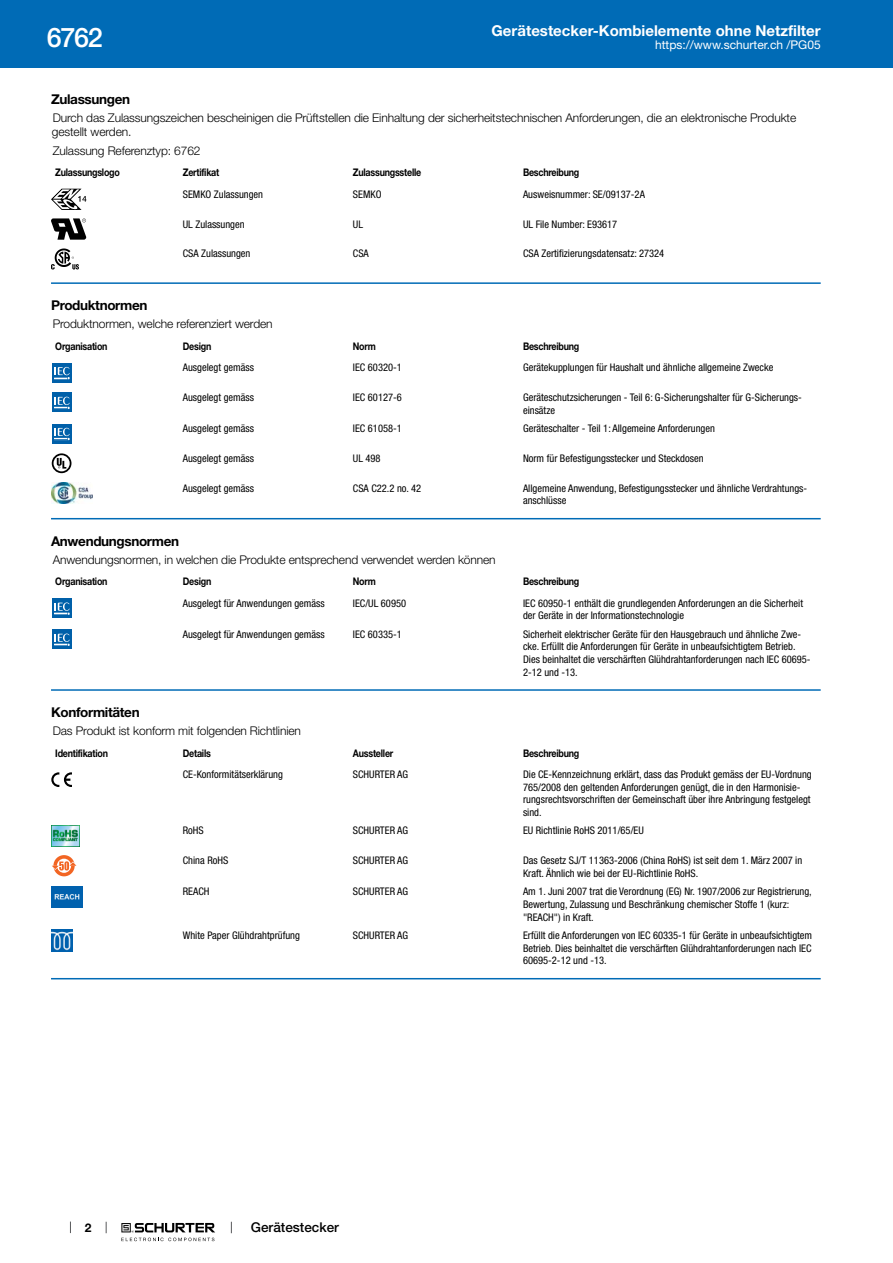
<style>
.page{position:relative;width:893px;height:1263px;background:#fff}
.page>*{position:absolute;margin:0;border:0;box-sizing:border-box;transform-origin:0 0}
.t1{font:500 27px "Helvetica Neue LT";color:#fff}
.t2{font:700 15px "Helvetica Neue LT";color:#fff}
.t3{font:700 13.5px "Helvetica Neue LT";letter-spacing:-.025em;color:#000}
.t4{font:500 13.5px "Helvetica Neue LT";color:#000}
.t5{font:300 12px/14.4px "Helvetica Neue LT";letter-spacing:-.01em;color:#000}
.t6{font:12px "Helvetica Neue LT";color:#fff}
.t7{font:700 12px "Helvetica Neue LT";color:#000}
.t8{font:condensed 10.5px/12.6px "Helvetica Neue LT";color:#000}
.t9{font:700 10.5px "Helvetica Neue LT";letter-spacing:-.025em;color:#000;scale:.85 1}
</style>
<div class="page">
<svg style="left:70px;top:1221px;width:1px;height:12px"></svg>
<svg style="left:121px;top:1223px;width:94px;height:18px"></svg>
<div style="left:0;top:0;width:893px;height:68px;background:#006bb6"></div>
<svg style="left:51px;top:189px;width:35px;height:21px"></svg>
<svg style="left:51px;top:218px;width:35px;height:22px"></svg>
<svg style="left:51px;top:248px;width:28px;height:21px"></svg>
<hr style="left:51px;top:282px;width:770px;height:2px;background:#006bb6">
<svg style="left:52px;top:363px;width:20px;height:20px"></svg>
<div style="left:52px;top:363px;width:19px;height:19px;background:#0060a9"></div>
<svg style="left:54px;top:367px;width:16px;height:13px"></svg>
<svg style="left:52px;top:392px;width:20px;height:20px"></svg>
<div style="left:52px;top:393px;width:19px;height:19px;background:#0060a9"></div>
<svg style="left:54px;top:397px;width:16px;height:13px"></svg>
<svg style="left:52px;top:424px;width:20px;height:20px"></svg>
<div style="left:52px;top:424px;width:19px;height:19px;background:#0060a9"></div>
<svg style="left:54px;top:428px;width:16px;height:13px"></svg>
<svg style="left:51px;top:460px;width:21px;height:14px"></svg>
<svg style="left:52px;top:453px;width:19px;height:20px"></svg>
<img style="left:51px;top:482px;width:42px;height:22px">
<hr style="left:51px;top:518px;width:770px;height:1px;background:#006bb6">
<svg style="left:52px;top:598px;width:20px;height:20px"></svg>
<div style="left:52px;top:599px;width:19px;height:19px;background:#0060a9"></div>
<svg style="left:54px;top:602px;width:16px;height:13px"></svg>
<svg style="left:52px;top:629px;width:20px;height:20px"></svg>
<div style="left:52px;top:630px;width:19px;height:19px;background:#0060a9"></div>
<svg style="left:54px;top:633px;width:16px;height:13px"></svg>
<hr style="left:51px;top:689px;width:770px;height:2px;background:#006bb6">
<svg style="left:51px;top:772px;width:21px;height:15px"></svg>
<img style="left:51px;top:825px;width:29px;height:21px">
<svg style="left:53px;top:855px;width:22px;height:21px"></svg>
<svg style="left:57px;top:859px;width:14px;height:14px"></svg>
<svg style="left:52px;top:861px;width:25px;height:9px"></svg>
<img style="left:51px;top:886px;width:32px;height:21px">
<img style="left:51px;top:930px;width:21px;height:21px">
<hr style="left:51px;top:978px;width:770px;height:1px;background:#006bb6">
<h1 class="t1" style="left:47px;top:21px;width:57px">6762</h1>
<h2 class="t2" style="left:492px;top:21px;width:331px">Gerätestecker-Kombielemente ohne Netzfilter</h2>
<p class="t6" style="left:655px;top:38px;width:167px">https://www.schurter.ch /PG05</p>
<p class="t3" style="left:51px;top:91px;width:81px">Zulassungen</p>
<p class="t5" style="left:52px;top:110px;width:746px">Durch das Zulassungszeichen bescheinigen die Prüftstellen die Einhaltung der sicherheitstechnischen Anforderungen, die an elektronische Produkte gestellt werden.</p>
<p class="t5" style="left:53px;top:143px;width:149px">Zulassung Referenztyp: 6762</p>
<p class="t9" style="left:55px;top:166px;width:78px">Zulassungslogo</p>
<p class="t9" style="left:183px;top:166px;width:44px">Zertifikat</p>
<p class="t9" style="left:353px;top:166px;width:82px">Zulassungsstelle</p>
<p class="t9" style="left:523px;top:166px;width:68px">Beschreibung</p>
<p class="t8" style="left:183px;top:188px;width:82px">SEMKO Zulassungen</p>
<p class="t8" style="left:353px;top:188px;width:30px">SEMKO</p>
<p class="t8" style="left:523px;top:188px;width:123px">Ausweisnummer: SE/09137-2A</p>
<p class="t8" style="left:183px;top:217px;width:63px">UL Zulassungen</p>
<p class="t8" style="left:353px;top:217px;width:12px">UL</p>
<p class="t8" style="left:523px;top:217px;width:96px">UL File Number: E93617</p>
<p class="t8" style="left:183px;top:247px;width:69px">CSA Zulassungen</p>
<p class="t8" style="left:353px;top:247px;width:17px">CSA</p>
<p class="t8" style="left:523px;top:247px;width:143px">CSA Zertifizierungsdatensatz: 27324</p>
<p class="t3" style="left:51px;top:297px;width:98px">Produktnormen</p>
<p class="t5" style="left:53px;top:316px;width:221px">Produktnormen, welche referenziert werden</p>
<p class="t9" style="left:55px;top:340px;width:63px">Organisation</p>
<p class="t9" style="left:183px;top:340px;width:35px">Design</p>
<p class="t9" style="left:353px;top:340px;width:29px">Norm</p>
<p class="t9" style="left:523px;top:340px;width:68px">Beschreibung</p>
<p class="t8" style="left:183px;top:361px;width:73px">Ausgelegt gemäss</p>
<p class="t8" style="left:353px;top:361px;width:50px">IEC 60320-1</p>
<p class="t8" style="left:523px;top:361px;width:252px">Gerätekupplungen für Haushalt und ähnliche allgemeine Zwecke</p>
<p class="t8" style="left:183px;top:391px;width:73px">Ausgelegt gemäss</p>
<p class="t8" style="left:353px;top:391px;width:50px">IEC 60127-6</p>
<p class="t8" style="left:523px;top:391px;width:280px">Geräteschutzsicherungen - Teil 6: G-Sicherungshalter für G-Sicherungs&shy;einsätze</p>
<p class="t8" style="left:183px;top:422px;width:73px">Ausgelegt gemäss</p>
<p class="t8" style="left:353px;top:422px;width:50px">IEC 61058-1</p>
<p class="t8" style="left:523px;top:422px;width:193px">Geräteschalter - Teil 1: Allgemeine Anforderungen</p>
<p class="t8" style="left:183px;top:452px;width:73px">Ausgelegt gemäss</p>
<p class="t8" style="left:353px;top:452px;width:29px">UL 498</p>
<p class="t8" style="left:523px;top:452px;width:182px">Norm für Befestigungsstecker und Steckdosen</p>
<p class="t8" style="left:183px;top:481px;width:73px">Ausgelegt gemäss</p>
<p class="t8" style="left:353px;top:481px;width:70px">CSA C22.2 no. 42</p>
<p class="t8" style="left:523px;top:481px;width:286px">Allgemeine Anwendung, Befestigungsstecker und ähnliche Verdrahtungs&shy;anschlüsse</p>
<p class="t3" style="left:51px;top:532px;width:130px">Anwendungsnormen</p>
<p class="t5" style="left:53px;top:552px;width:444px">Anwendungsnormen, in welchen die Produkte entsprechend verwendet werden können</p>
<p class="t9" style="left:55px;top:575px;width:63px">Organisation</p>
<p class="t9" style="left:183px;top:575px;width:35px">Design</p>
<p class="t9" style="left:353px;top:575px;width:29px">Norm</p>
<p class="t9" style="left:523px;top:575px;width:68px">Beschreibung</p>
<p class="t8" style="left:183px;top:597px;width:143px">Ausgelegt für Anwendungen gemäss</p>
<p class="t8" style="left:353px;top:597px;width:55px">IEC/UL 60950</p>
<p class="t8" style="left:523px;top:597px;width:281px">IEC 60950-1 enthält die grundlegenden Anforderungen an die Sicherheit der Geräte in der Informationstechnologie</p>
<p class="t8" style="left:183px;top:628px;width:143px">Ausgelegt für Anwendungen gemäss</p>
<p class="t8" style="left:353px;top:628px;width:50px">IEC 60335-1</p>
<p class="t8" style="left:523px;top:628px;width:289px">Sicherheit elektrischer Geräte für den Hausgebrauch und ähnliche Zwe&shy;cke. Erfüllt die Anforderungen für Geräte in unbeaufsichtigtem Betrieb.<br>Dies beinhaltet die verschärften Glühdrahtanforderungen nach IEC 60695- 2-12 und -13.</p>
<p class="t3" style="left:51px;top:704px;width:90px">Konformitäten</p>
<p class="t5" style="left:53px;top:723px;width:250px">Das Produkt ist konform mit folgenden Richtlinien</p>
<p class="t9" style="left:55px;top:747px;width:64px">Identifikation</p>
<p class="t9" style="left:183px;top:747px;width:35px">Details</p>
<p class="t9" style="left:353px;top:747px;width:49px">Aussteller</p>
<p class="t9" style="left:523px;top:747px;width:68px">Beschreibung</p>
<p class="t8" style="left:183px;top:768px;width:102px">CE-Konformitätserklärung</p>
<p class="t8" style="left:353px;top:768px;width:57px">SCHURTER AG</p>
<p class="t8" style="left:523px;top:768px;width:290px">Die CE-Kennzeichnung erklärt, dass das Produkt gemäss der EU-Vordnung 765/2008 den geltenden Anforderungen genügt, die in den Harmonisie&shy;rungsrechtsvorschriften der Gemeinschaft über ihre Anbringung festgelegt sind.</p>
<p class="t8" style="left:183px;top:824px;width:22px">RoHS</p>
<p class="t8" style="left:353px;top:824px;width:57px">SCHURTER AG</p>
<p class="t8" style="left:523px;top:824px;width:122px">EU Richtlinie RoHS 2011/65/EU</p>
<p class="t8" style="left:183px;top:854px;width:47px">China RoHS</p>
<p class="t8" style="left:353px;top:854px;width:57px">SCHURTER AG</p>
<p class="t8" style="left:523px;top:854px;width:281px">Das Gesetz SJ/T 11363-2006 (China RoHS) ist seit dem 1. März 2007 in<br>Kraft. Ähnlich wie bei der EU-Richtlinie RoHS.</p>
<p class="t8" style="left:183px;top:885px;width:28px">REACH</p>
<p class="t8" style="left:353px;top:885px;width:57px">SCHURTER AG</p>
<p class="t8" style="left:523px;top:885px;width:290px">Am 1. Juni 2007 trat die Verordnung (EG) Nr. 1907/2006 zur Registrierung,<br>Bewertung, Zulassung und Beschränkung chemischer Stoffe 1 (kurz: "REACH") in Kraft.</p>
<p class="t8" style="left:183px;top:929px;width:119px">White Paper Glühdrahtprüfung</p>
<p class="t8" style="left:353px;top:929px;width:57px">SCHURTER AG</p>
<p class="t8" style="left:523px;top:929px;width:291px;text-align:justify">Erfüllt die Anforderungen von IEC 60335-1 für Geräte in unbeaufsichtigtem Betrieb. Dies beinhaltet die verschärften Glühdrahtanforderungen nach IEC 60695-2-12 und -13.</p>
<p class="t7" style="left:85px;top:1220px;width:8px">2</p>
<p class="t4" style="left:251px;top:1219px;width:90px">Gerätestecker</p>
</div>
